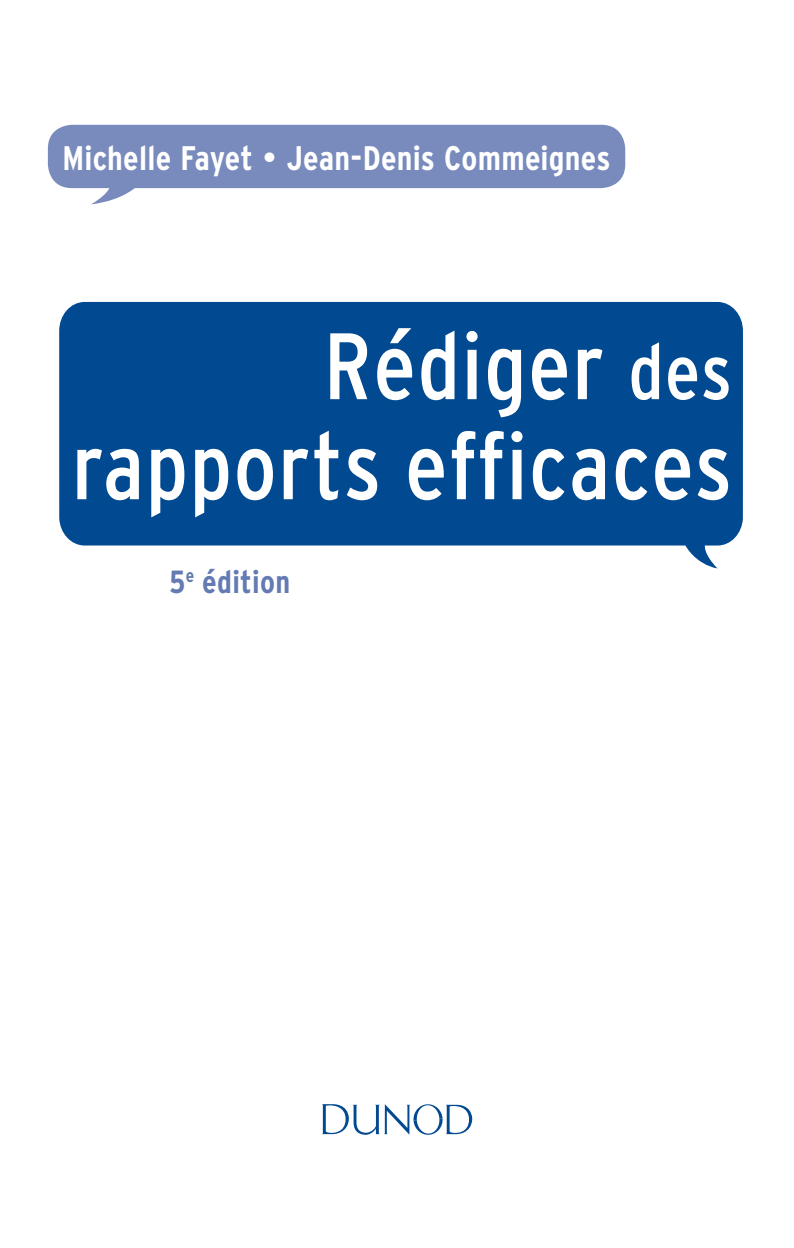
<style>
.page{position:relative;width:794px;height:1248px;background:#fff}
.page>*{position:absolute;margin:0;border:0;box-sizing:border-box;transform-origin:0 0}
.t1{font:condensed 94px/100px "Interstate";letter-spacing:.02em;color:#fff;text-align:right}
.t2{font:700 condensed 34px "Interstate";letter-spacing:.005em;color:#fff}
.t3{font:700 condensed 32px "Interstate";letter-spacing:.01em;color:#637bb2}
.s1{font-size:78px}
</style>
<div class="page">
<svg style="left:59px;top:302px;width:684px;height:266px;background:#175999"></svg>
<svg style="left:53px;top:128px;width:290px;height:76px"></svg>
<div style="left:48px;top:125px;width:577px;height:63px;background:#788bbc;border-radius:24px"></div>
<svg style="left:322px;top:1104px;width:150px;height:30px"></svg>
<p class="t2" style="left:62px;top:145px;width:549px">Michelle Fayet • Jean- Denis Commeignes</p>
<h1 class="t1" style="left:72px;top:324px;width:661px">Rédiger <span class="s1">des </span>rapports efficaces</h1>
<p class="t3" style="left:170px;top:569px;width:122px">5<sup>e</sup> édition</p>
</div>
